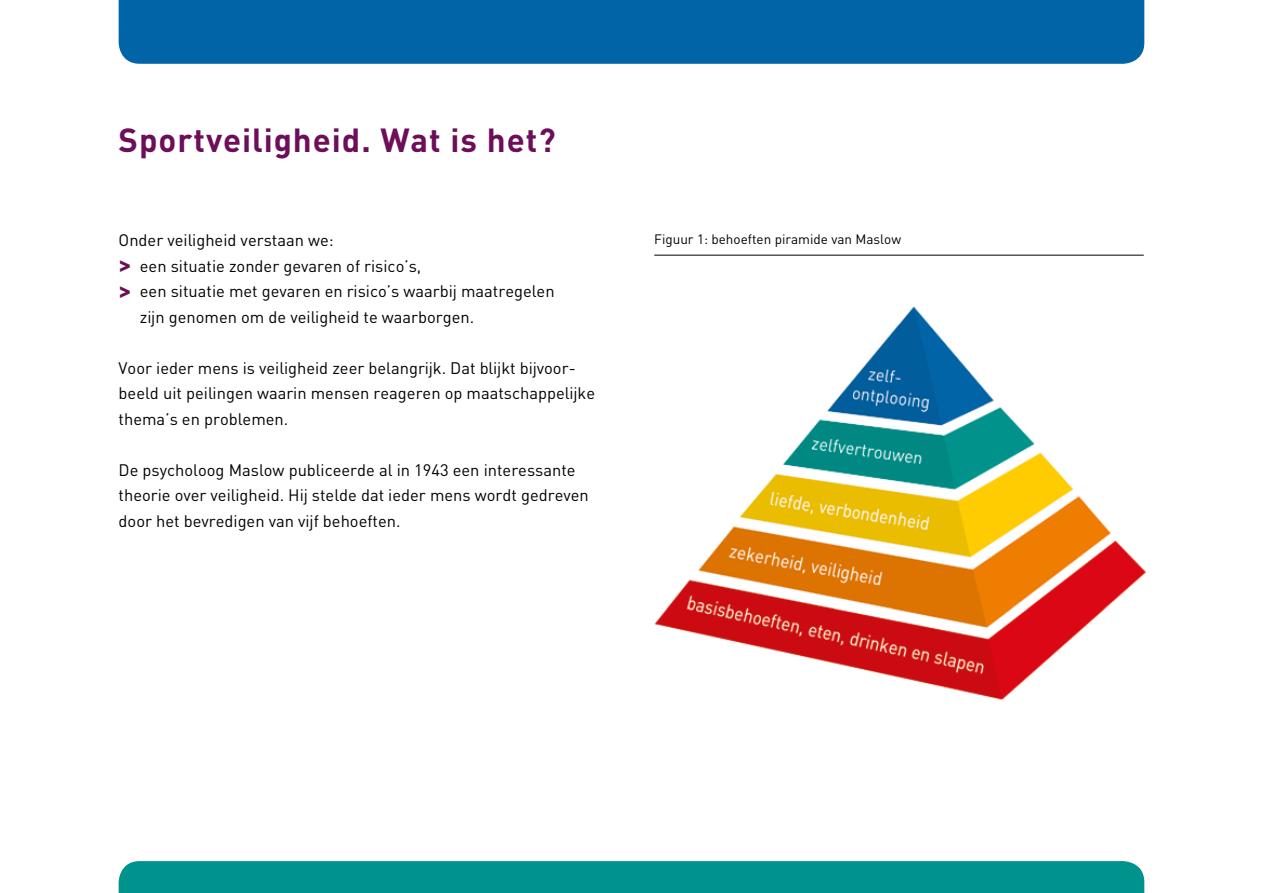
<style>
.page{position:relative;width:1263px;height:893px;background:#fff}
.page>*{position:absolute;margin:0;border:0;box-sizing:border-box;transform-origin:0 0}
.t1{font:700 33px "DIN Pro";letter-spacing:.03em;color:#6c0e5a}
.t2{font:16.5px/25.5px "DIN Pro";color:#000}
.t3{font:13.5px "DIN Pro";color:#000}
.s1{font-weight:700;font-size:24px;color:#6c0e5a}
</style>
<div class="page">
<div style="left:119px;top:0;width:1025px;height:64px;background:#0064a7"></div>
<div style="left:119px;top:861px;width:1025px;height:32px;background:#00928c"></div>
<hr style="left:654px;top:255px;width:490px;height:1px;background:#000">
<img style="left:654px;top:306px;width:493px;height:395px">
<h1 class="t1" style="left:119px;top:112px;width:438px">Sportveiligheid. Wat is het?</h1>
<p class="t2" style="left:119px;top:226px;width:217px">Onder veiligheid verstaan we:</p>
<p class="t2" style="left:119px;top:252px;width:304px"><span class="s1">&gt;</span> een situatie zonder gevaren of risico’s,</p>
<p class="t2" style="left:119px;top:277px;width:437px"><span class="s1">&gt;</span> een situatie met gevaren en risico’s waarbij maatregelen</p>
<p class="t2" style="left:140px;top:303px;width:336px">zijn genomen om de veiligheid te waarborgen.</p>
<p class="t2" style="left:119px;top:354px;width:478px">Voor ieder mens is veiligheid zeer belangrijk. Dat blijkt bijvoor&shy;beeld uit peilingen waarin mensen reageren op maatschappelijke thema’s en problemen.</p>
<p class="t2" style="left:119px;top:456px;width:472px">De psycholoog Maslow publiceerde al in 1943 een interessante theorie over veiligheid. Hij stelde dat ieder mens wordt gedreven door het bevredigen van vijf behoeften.</p>
<p class="t3" style="left:654px;top:229px;width:248px">Figuur 1: behoeften piramide van Maslow</p>
</div>
